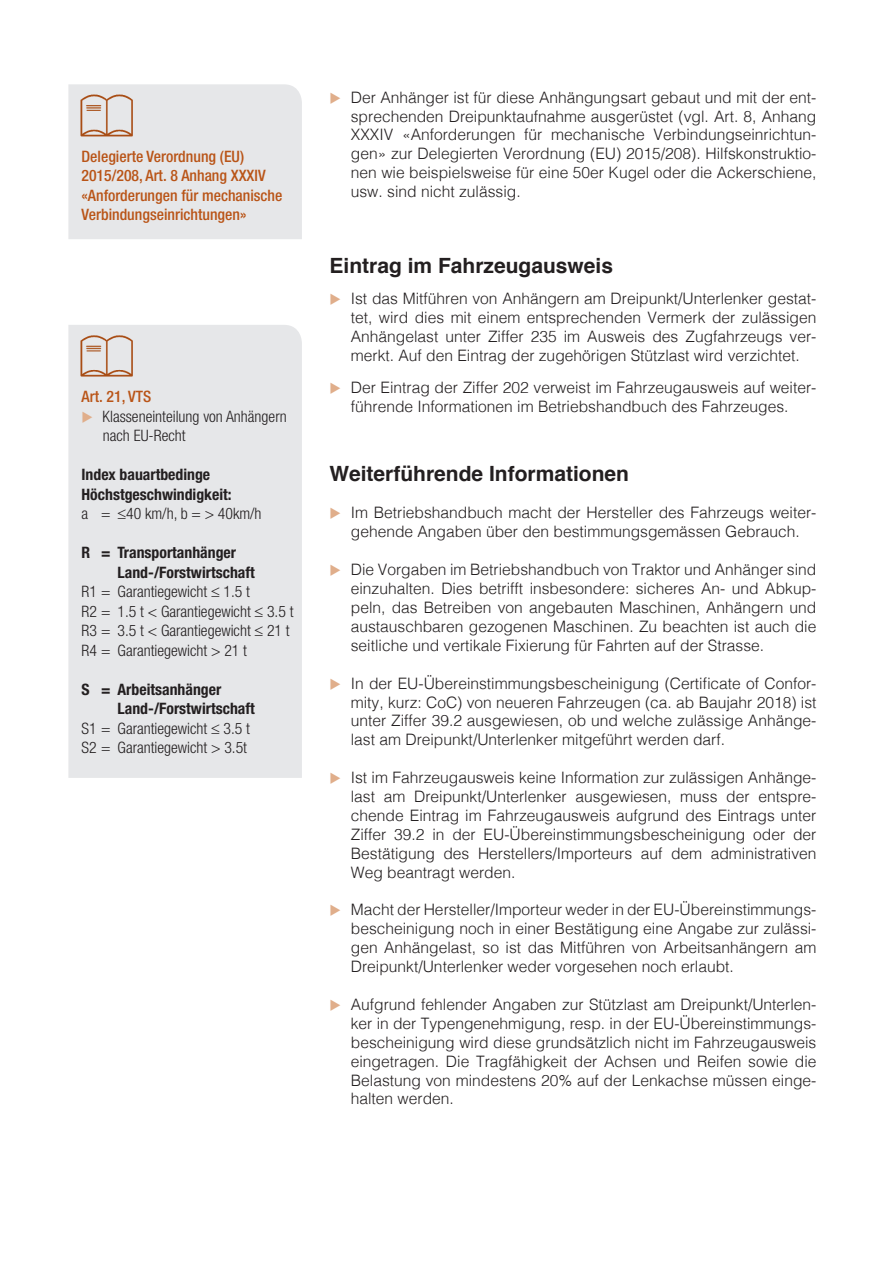
<style>
.page{position:relative;width:893px;height:1263px;background:#fff}
.page>*{position:absolute;margin:0;border:0;box-sizing:border-box;transform-origin:0 0}
.t1{font:700 21px "Helvetica";color:#231f20}
.t2{font:300 15.75px/18.9px "Helvetica";color:#231f20;text-align:justify}
.t3{font:300 condensed 15.75px/19.5px "Helvetica Neue";color:#231f20}
.t4{font:700 condensed 15.75px/19.5px "Helvetica Neue";color:#231f20}
.t5{font:500 condensed 15.75px/19.5px "Helvetica Neue";color:#b95417}
.s1{color:#e0ae8b}
.s2{font-weight:300}
</style>
<div class="page">
<div style="left:68px;top:325px;width:234px;height:453px;background:#e6e7e9"></div>
<div style="left:68px;top:84px;width:234px;height:155px;background:#e6e7e9"></div>
<img style="left:74px;top:326px;width:65px;height:56px">
<img style="left:74px;top:86px;width:65px;height:55px">
<p class="t5" style="left:82px;top:146px;width:202px">Delegierte Verordnung (EU)<br>2015/208, Art. 8 Anhang XXXIV «Anforderungen für mechanische<br>Verbindungseinrichtungen»</p>
<p class="t5" style="left:82px;top:387px;width:71px">Art. 21, VTS</p>
<p class="t3" style="left:103px;top:406px;width:185px;text-indent:-21px"><span class="s1">◆</span> Klasseneinteilung von Anhängern nach EU-Recht</p>
<p class="t4" style="left:82px;top:465px;width:182px">Index bauartbedinge<br>Höchstgeschwindigkeit:<br><span class="s2">a =</span> ≤<span class="s2">40 km/h, b = &gt; 40km/h</span></p>
<p class="t4" style="left:82px;top:543px;width:156px">R = Transportanhänger</p>
<p class="t4" style="left:118px;top:562px;width:139px">Land-/Forstwirtschaft</p>
<p class="t3" style="left:82px;top:582px;width:170px">R1 = Garantiegewicht ≤ 1.5 t</p>
<p class="t3" style="left:82px;top:601px;width:213px">R2 = 1.5 t &lt; Garantiegewicht ≤ 3.5 t</p>
<p class="t3" style="left:82px;top:621px;width:210px">R3 = 3.5 t &lt; Garantiegewicht ≤ 21 t</p>
<p class="t3" style="left:82px;top:640px;width:167px">R4 = Garantiegewicht &gt; 21 t</p>
<p class="t4" style="left:82px;top:679px;width:141px">S = Arbeitsanhänger</p>
<p class="t4" style="left:118px;top:699px;width:139px">Land-/Forstwirtschaft</p>
<p class="t3" style="left:82px;top:718px;width:170px">S1 = Garantiegewicht ≤ 3.5 t</p>
<p class="t3" style="left:82px;top:738px;width:167px">S2 = Garantiegewicht &gt; 3.5t</p>
<p class="t2" style="left:351px;top:86px;width:467px;text-indent:-21px"><span class="s1">◆</span> Der Anhänger ist für diese Anhängungsart gebaut und mit der ent&shy;sprechenden Dreipunktaufnahme ausgerüstet (vgl. Art. 8, Anhang XXXIV «Anforderungen für mechanische Verbindungseinrichtun&shy;gen» zur Delegierten Verordnung (EU) 2015/208). Hilfskonstruktio&shy;nen wie beispielsweise für eine 50er Kugel oder die Ackerschiene, usw. sind nicht zulässig.</p>
<h1 class="t1" style="left:330px;top:248px;width:285px">Eintrag im Fahrzeugausweis</h1>
<p class="t2" style="left:351px;top:288px;width:467px;text-indent:-21px"><span class="s1">◆</span> Ist das Mitführen von Anhängern am Dreipunkt/Unterlenker gestat&shy;tet, wird dies mit einem entsprechenden Vermerk der zulässigen Anhängelast unter Ziffer 235 im Ausweis des Zugfahrzeugs ver&shy;merkt. Auf den Eintrag der zugehörigen Stützlast wird verzichtet.</p>
<p class="t2" style="left:330px;top:377px;width:488px;text-align:center"><span class="s1">◆</span> Der Eintrag der Ziffer 202 verweist im Fahrzeugausweis auf weiter&shy;führende Informationen im Betriebshandbuch des Fahrzeuges.</p>
<h1 class="t1" style="left:330px;top:456px;width:301px">Weiterführende Informationen</h1>
<p class="t2" style="left:330px;top:502px;width:488px;text-align:center"><span class="s1">◆</span> Im Betriebshandbuch macht der Hersteller des Fahrzeugs weiter&shy;gehende Angaben über den bestimmungsgemässen Gebrauch.</p>
<p class="t2" style="left:351px;top:559px;width:467px;text-indent:-21px"><span class="s1">◆</span> Die Vorgaben im Betriebshandbuch von Traktor und Anhänger sind einzuhalten. Dies betrifft insbesondere: sicheres An- und Abkup&shy;peln, das Betreiben von angebauten Maschinen, Anhängern und austauschbaren gezogenen Maschinen. Zu beachten ist auch die seitliche und vertikale Fixierung für Fahrten auf der Strasse.</p>
<p class="t2" style="left:351px;top:672px;width:467px;text-indent:-21px"><span class="s1">◆</span> In der EU-Übereinstimmungsbescheinigung (Certificate of Confor&shy;mity, kurz: CoC) von neueren Fahrzeugen (ca. ab Baujahr 2018) ist unter Ziffer 39.2 ausgewiesen, ob und welche zulässige Anhänge&shy;last am Dreipunkt/Unterlenker mitgeführt werden darf.</p>
<p class="t2" style="left:351px;top:767px;width:467px;text-indent:-21px"><span class="s1">◆</span> Ist im Fahrzeugausweis keine Information zur zulässigen Anhänge&shy;last am Dreipunkt/Unterlenker ausgewiesen, muss der entspre&shy;chende Eintrag im Fahrzeugausweis aufgrund des Eintrags unter Ziffer 39.2 in der EU-Übereinstimmungsbescheinigung oder der Bestätigung des Herstellers/Importeurs auf dem administrativen Weg beantragt werden.</p>
<p class="t2" style="left:351px;top:899px;width:467px;text-indent:-21px"><span class="s1">◆</span> Macht der Hersteller/Importeur weder in der EU-Übereinstimmungs&shy;bescheinigung noch in einer Bestätigung eine Angabe zur zulässi&shy;gen Anhängelast, so ist das Mitführen von Arbeitsanhängern am Dreipunkt/Unterlenker weder vorgesehen noch erlaubt.</p>
<p class="t2" style="left:351px;top:994px;width:467px;text-indent:-21px"><span class="s1">◆</span> Aufgrund fehlender Angaben zur Stützlast am Dreipunkt/Unterlen&shy;ker in der Typengenehmigung, resp. in der EU-Übereinstimmungs&shy;bescheinigung wird diese grundsätzlich nicht im Fahrzeugausweis eingetragen. Die Tragfähigkeit der Achsen und Reifen sowie die Belastung von mindestens 20% auf der Lenkachse müssen einge&shy;halten werden.</p>
</div>
